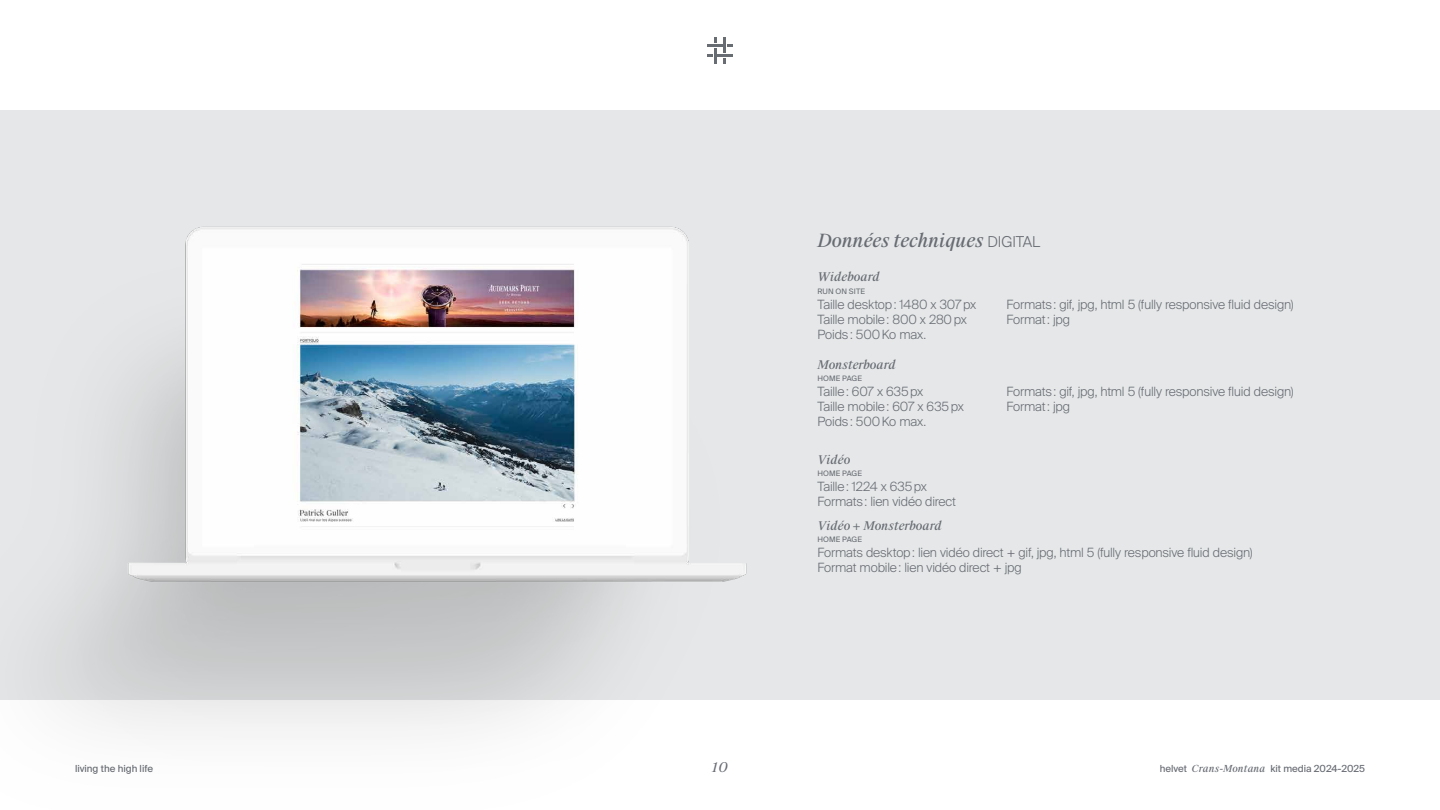
<style>
.page{position:relative;width:1440px;height:810px;background:#fff}
.page>*{position:absolute;margin:0;border:0;box-sizing:border-box;transform-origin:0 0}
.t1{font:italic 18.3px "Suisse Works";letter-spacing:-.015em;color:#686c73}
.t2{font:italic 13.5px "Suisse Works";color:#686c73}
.t3{font:300 12.75px/15px "Suisse Intl";letter-spacing:-.01em;color:#686c73}
.t4{font:italic 12px "Suisse Works";letter-spacing:-.01em;color:#686c73}
.t5{font:9.75px "Suisse Intl";color:#686c73}
.t6{font:7.5px "Suisse Intl";letter-spacing:.01em;color:#686c73}
.s1{font-family:"Suisse Intl";font-weight:300;font-style:normal;font-size:15px}
.s2{font-family:"Suisse Works";font-style:italic}
</style>
<div class="page">
<div style="left:0;top:110px;width:1440px;height:590px;background:#e5e7e8"></div>
<img style="left:55px;top:37px;width:692px;height:694px">
<h1 class="t1" style="left:818px;top:229px;width:224px">Données techniques <span class="s1">DIGITAL</span></h1>
<p class="t4" style="left:818px;top:269px;width:64px">Wideboard</p>
<p class="t6" style="left:818px;top:288px;width:49px">RUN ON SITE</p>
<p class="t3" style="left:818px;top:298px;width:160px">Taille desktop: 1480 x 307px</p>
<p class="t3" style="left:1007px;top:298px;width:289px">Formats: gif, jpg, html 5 (fully responsive fluid design)</p>
<p class="t3" style="left:818px;top:313px;width:151px">Taille mobile: 800 x 280px</p>
<p class="t3" style="left:1007px;top:313px;width:65px">Format: jpg</p>
<p class="t3" style="left:818px;top:328px;width:110px">Poids: 500Ko max.</p>
<p class="t4" style="left:818px;top:357px;width:80px">Monsterboard</p>
<p class="t6" style="left:818px;top:374px;width:46px">HOME PAGE</p>
<p class="t3" style="left:818px;top:384px;width:107px">Taille: 607 x 635px</p>
<p class="t3" style="left:1007px;top:384px;width:289px">Formats: gif, jpg, html 5 (fully responsive fluid design)</p>
<p class="t3" style="left:818px;top:399px;width:148px">Taille mobile: 607 x 635px</p>
<p class="t3" style="left:1007px;top:399px;width:65px">Format: jpg</p>
<p class="t3" style="left:818px;top:414px;width:110px">Poids: 500Ko max.</p>
<p class="t4" style="left:818px;top:452px;width:34px">Vidéo</p>
<p class="t6" style="left:818px;top:469px;width:46px">HOME PAGE</p>
<p class="t3" style="left:818px;top:479px;width:140px">Taille: 1224 x 635px<br>Formats: lien vidéo direct</p>
<p class="t4" style="left:818px;top:518px;width:126px">Vidéo + Monsterboard</p>
<p class="t6" style="left:818px;top:535px;width:46px">HOME PAGE</p>
<p class="t3" style="left:818px;top:545px;width:437px">Formats desktop: lien vidéo direct + gif, jpg, html 5 (fully responsive fluid design)<br>Format mobile: lien vidéo direct + jpg</p>
<p class="t5" style="left:75px;top:763px;width:80px">living the high life</p>
<p class="t2" style="left:712px;top:759px;width:18px">10</p>
<p class="t5" style="left:1160px;top:763px;width:207px">helvet <span class="s2">Crans-Montana</span> kit media 2024-2025</p>
</div>
